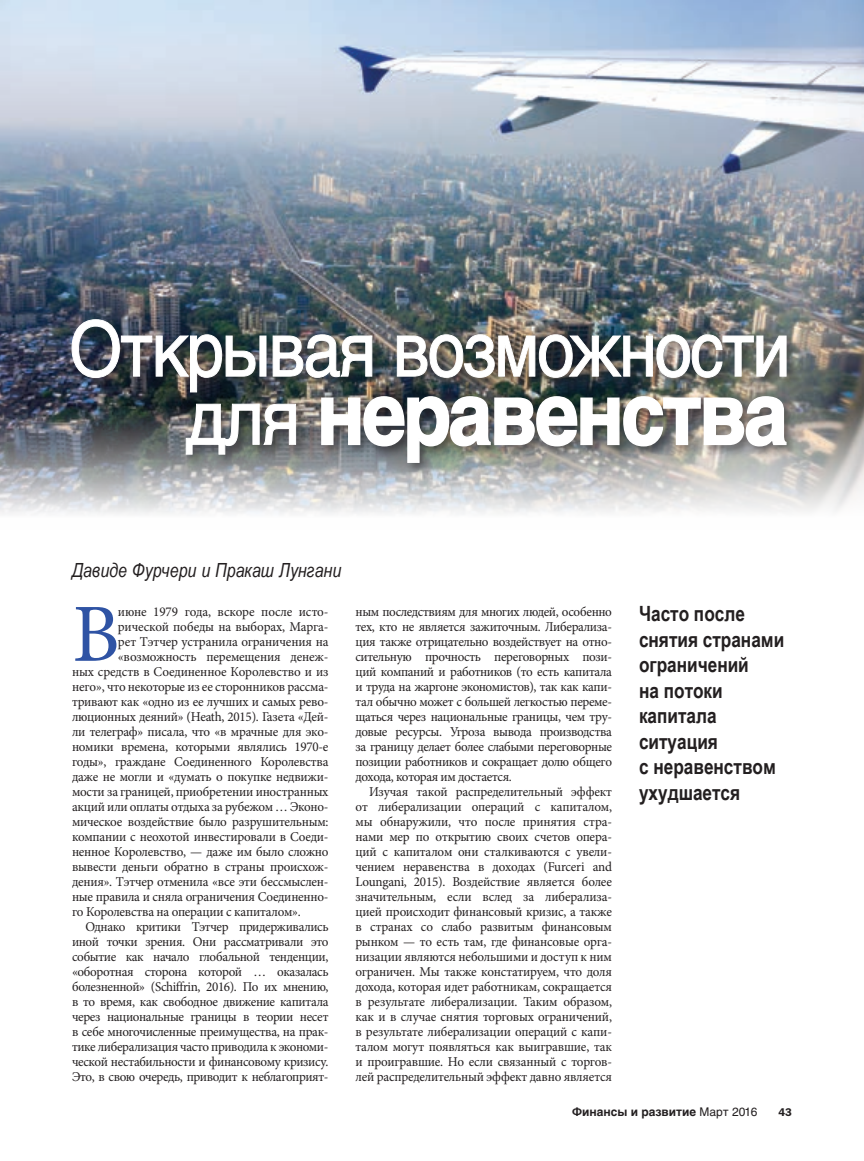
<style>
.page{position:relative;width:864px;height:1161px;background:#fff}
.page>*{position:absolute;margin:0;border:0;box-sizing:border-box;transform-origin:0 0}
.t1{font:700 86.7px "Helvetica Cyr";letter-spacing:-.035em;color:#fff;scale:.91 1}
.t2{font:82.8px "Minion Pro";color:#2f53a4}
.t3{font:76.8px "Helvetica Cyr Upright";letter-spacing:-.035em;color:#fff;scale:.88 1}
.t4{font:700 21px/25.5px "Arial Narrow";color:#231f20}
.t5{font:italic 19.5px "Arial Narrow";color:#231f20}
.t6{font:13.5px/15px "Minion Pro";letter-spacing:-.02em;color:#231f20;text-align:justify}
.t7{font:700 12px "Helvetica Cyr";color:#231f20}
.t8{font:600 11.25px "ITC Franklin Gothic Std";color:#231f20}
.s1{font-family:"Helvetica Cyr Upright";font-weight:400;font-size:76.8px}
.s2{font-family:"Helvetica Cyr Upright";font-weight:400}
</style>
<div class="page">
<img style="left:0;top:0;width:864px;height:514px">
<div style="left:68px;top:316px;width:731px;height:159px;background:#231f20;opacity:.5"></div>
<img style="left:71px;top:319px;width:716px;height:149px">
<h3 class="t3" style="left:69px;top:306px;width:821px">Открывая возможности</h3>
<h1 class="t1" style="left:184px;top:364px;width:666px"><span class="s1">для</span> неравенства</h1>
<h3 class="t5" style="left:72px;top:557px;width:271px">Давиде Фурчери и Пракаш Лунгани</h3>
<h2 class="t2" style="left:72px;top:579px;width:49px">В</h2>
<p class="t6" style="left:118px;top:604px;width:212px">июне 1979 года, вскоре после исто-</p>
<p class="t6" style="left:118px;top:619px;width:212px">рической победы на выборах, Марга-</p>
<p class="t6" style="left:118px;top:634px;width:212px">рет Тэтчер устранила ограничения на</p>
<p class="t6" style="left:118px;top:649px;width:212px">«возможность перемещения денеж-</p>
<p class="t6" style="left:72px;top:664px;width:258px">ных средств в Соединенное Королевство и из</p>
<p class="t6" style="left:72px;top:679px;width:258px">него», что некоторые из ее сторонников рассма-</p>
<p class="t6" style="left:72px;top:694px;width:258px">тривают как «одно из ее лучших и самых рево-</p>
<p class="t6" style="left:72px;top:709px;width:258px">люционных деяний» (Heath, 2015). Газета «Дей-</p>
<p class="t6" style="left:72px;top:724px;width:258px">ли телеграф» писала, что «в мрачные для эко-</p>
<p class="t6" style="left:72px;top:739px;width:258px">номики времена, которыми являлись 1970-е</p>
<p class="t6" style="left:72px;top:754px;width:258px">годы», граждане Соединенного Королевства</p>
<p class="t6" style="left:72px;top:769px;width:258px">даже не могли и «думать о покупке недвижи-</p>
<p class="t6" style="left:72px;top:784px;width:258px">мости за границей, приобретении иностранных</p>
<p class="t6" style="left:72px;top:799px;width:258px">акций или оплаты отдыха за рубежом … Эконо-</p>
<p class="t6" style="left:72px;top:814px;width:258px">мическое воздействие было разрушительным:</p>
<p class="t6" style="left:72px;top:829px;width:258px">компании с неохотой инвестировали в Соеди-</p>
<p class="t6" style="left:72px;top:844px;width:258px">ненное Королевство, — даже им было сложно</p>
<p class="t6" style="left:72px;top:859px;width:258px">вывести деньги обратно в страны происхож-</p>
<p class="t6" style="left:72px;top:874px;width:258px">дения». Тэтчер отменила «все эти бессмыслен-</p>
<p class="t6" style="left:72px;top:889px;width:258px">ные правила и сняла ограничения Соединенно-</p>
<p class="t6" style="left:72px;top:904px;width:230px">го Королевства на операции с капиталом».</p>
<p class="t6" style="left:86px;top:919px;width:245px">Однако критики Тэтчер придерживались</p>
<p class="t6" style="left:72px;top:934px;width:258px">иной точки зрения. Они рассматривали это</p>
<p class="t6" style="left:72px;top:949px;width:258px">событие как начало глобальной тенденции,</p>
<p class="t6" style="left:72px;top:964px;width:258px">«оборотная сторона которой … оказалась</p>
<p class="t6" style="left:72px;top:979px;width:258px">болезненной» (Schiffrin, 2016). По их мнению,</p>
<p class="t6" style="left:72px;top:994px;width:258px">в то время, как свободное движение капитала</p>
<p class="t6" style="left:72px;top:1009px;width:258px">через национальные границы в теории несет</p>
<p class="t6" style="left:72px;top:1024px;width:258px">в себе многочисленные преимущества, на прак-</p>
<p class="t6" style="left:72px;top:1039px;width:258px">тике либерализация часто приводила к экономи-</p>
<p class="t6" style="left:72px;top:1054px;width:258px">ческой нестабильности и финансовому кризису.</p>
<p class="t6" style="left:72px;top:1069px;width:258px">Это, в свою очередь, приводит к неблагоприят-</p>
<p class="t6" style="left:356px;top:604px;width:258px">ным последствиям для многих людей, особенно тех, кто не является зажиточным. Либерализа&shy;ция также отрицательно воздействует на отно&shy;сительную прочность переговорных пози&shy;ций компаний и работников (то есть капитала и труда на жаргоне экономистов), так как капи&shy;тал обычно может с большей легкостью переме&shy;щаться через национальные границы, чем тру&shy;довые ресурсы. Угроза вывода производства за границу делает более слабыми переговорные позиции работников и сокращает долю общего дохода, которая им достается.</p>
<p class="t6" style="left:356px;top:784px;width:258px;text-indent:14px">Изучая такой распределительный эффект от либерализации операций с капиталом, мы обнаружили, что после принятия стра&shy;нами мер по открытию своих счетов опера&shy;ций с капиталом они сталкиваются с увели&shy;чением неравенства в доходах (Furceri and Loungani, 2015). Воздействие является более значительным, если вслед за либерализа&shy;цией происходит финансовый кризис, а также в странах со слабо развитым финансовым рынком — то есть там, где финансовые орга&shy;низации являются небольшими и доступ к ним ограничен. Мы также констатируем, что доля дохода, которая идет работникам, сокращается в результате либерализации. Таким образом, как и в случае снятия торговых ограничений, в результате либерализации операций с капи&shy;талом могут появляться как выигравшие, так и проигравшие. Но если связанный с торгов&shy;лей распределительный эффект давно является</p>
<h3 class="t4" style="left:639px;top:600px;width:147px">Часто после снятия странами ограничений<br>на потоки капитала ситуация<br>с неравенством ухудшается</h3>
<p class="t7" style="left:572px;top:1105px;width:187px">Финансы и развитие <span class="s2">Март 2016</span></p>
<p class="t8" style="left:779px;top:1106px;width:15px">43</p>
</div>
